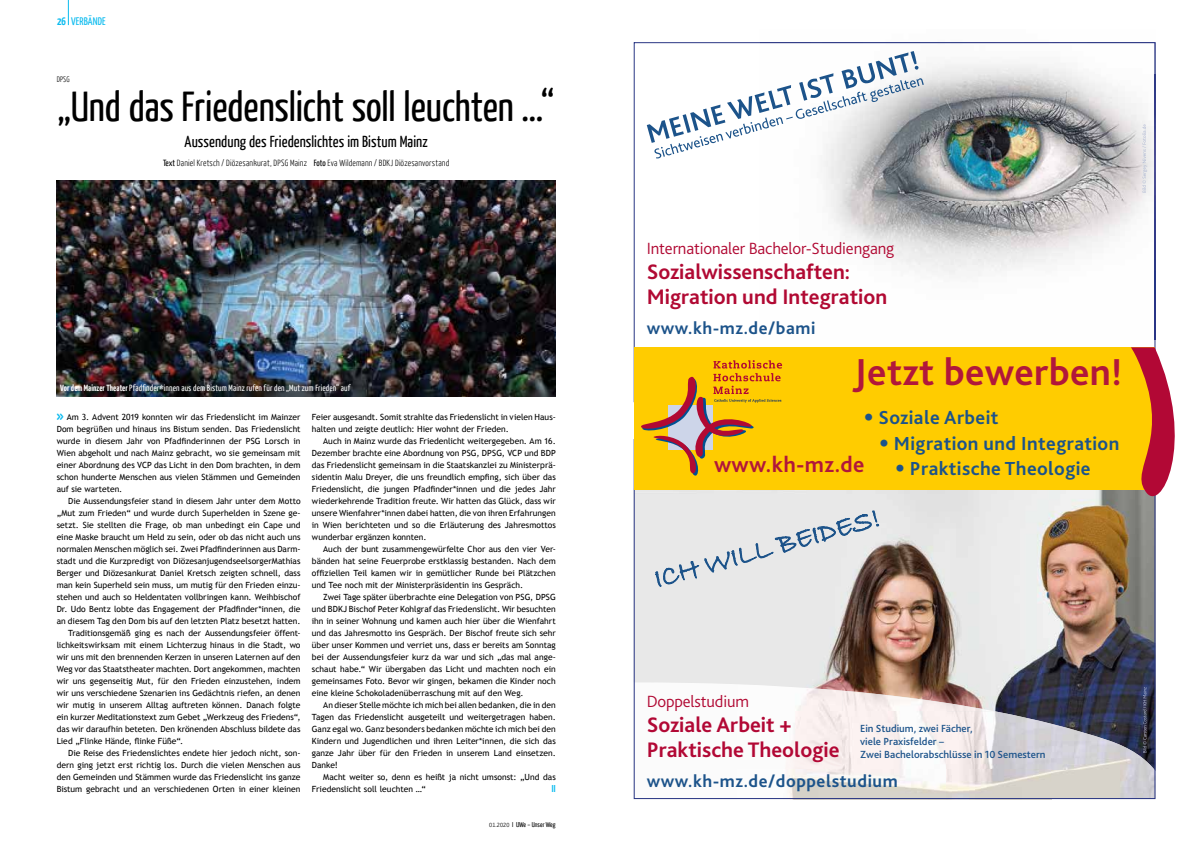
<style>
.page{position:relative;width:1191px;height:842px;background:#fff}
.page>*{position:absolute;margin:0;border:0;box-sizing:border-box;transform-origin:0 0}
.t1{font:42px "BDKJ";letter-spacing:-.015em;color:#000}
.t2{font:700 39.2px "Bliss 2";letter-spacing:.01em;color:#b1173b}
.t3{font:700 23px "Bliss 2";letter-spacing:.015em;color:#b1173b}
.t4{font:700 22px/25px "Bliss 2";color:#b10933}
.t5{font:700 22px/25px "Bliss 2";color:#b20835}
.t6{font:700 19.8px "Bliss 2";letter-spacing:.02em;color:#1c538a}
.t7{font:700 18px "Bliss 2";letter-spacing:.03em;color:#1c538a}
.t8{font:300 17px "Bliss 2";letter-spacing:-.01em;color:#b10933}
.t9{font:16px "BDKJ";letter-spacing:-.01em;color:#000}
.t10{font:11px "BDKJ";color:#0bbbef}
.t11{font:500 10.8px/13px "Bliss 2";color:#1c538a}
.t12{font:700 10px "BDKJ";color:#0bbbef}
.t13{font:9px "BDKJ";letter-spacing:.005em;color:#fff}
.t14{font:300 9px "BDKJ";letter-spacing:.005em;color:#000}
.t15{font:8.5px/12px "Trebuchet MS";color:#000;text-align:justify}
.t16{font:300 8px "BDKJ";color:#000}
.t17{font:7px "BDKJ";color:#000}
.s1{font-weight:700}
.s2{font-weight:400}
.s3{font-family:"BDKJ";font-weight:700;font-size:13px;color:#0bbbef}
.s4{font-weight:300}
.s5{font-family:"Frutiger LT Com";font-weight:400;font-stretch:condensed}
</style>
<div class="page">
<svg style="left:68px;top:0;width:1px;height:25px"></svg>
<img style="left:57px;top:180px;width:499px;height:216px">
<svg style="left:633px;top:42px;width:522px;height:305px"></svg>
<img style="left:635px;top:489px;width:518px;height:193px">
<img style="left:634px;top:682px;width:522px;height:118px">
<img style="left:635px;top:682px;width:103px;height:115px">
<img style="left:738px;top:684px;width:104px;height:113px">
<img style="left:842px;top:691px;width:104px;height:106px">
<img style="left:946px;top:703px;width:50px;height:8px">
<img style="left:946px;top:711px;width:105px;height:86px">
<img style="left:1051px;top:724px;width:58px;height:17px">
<img style="left:1051px;top:741px;width:102px;height:56px">
<svg style="left:654px;top:506px;width:226px;height:85px;background:#d6d8db"></svg>
<svg style="left:1142px;top:687px;width:4px;height:66px"></svg>
<img style="left:760px;top:75px;width:394px;height:265px">
<img style="left:760px;top:42px;width:395px;height:33px">
<img style="left:1154px;top:75px;width:1px;height:265px">
<svg style="left:647px;top:51px;width:276px;height:108px"></svg>
<svg style="left:1142px;top:124px;width:5px;height:69px"></svg>
<div style="left:633px;top:347px;width:521px;height:142px;background:#fc0"></div>
<svg style="left:641px;top:360px;width:141px;height:116px"></svg>
<div style="left:713px;top:452px;width:87px;height:29px;background:#fc0"></div>
<svg style="left:1129px;top:347px;width:46px;height:171px"></svg>
<p class="t10" style="left:57px;top:14px;width:50px"><span class="s1">26</span> VERBÄNDE</p>
<p class="t16" style="left:57px;top:75px;width:14px">DPSG</p>
<h1 class="t1" style="left:58px;top:79px;width:499px">„Und das Friedenslicht soll leuchten …“</h1>
<h3 class="t9" style="left:185px;top:131px;width:245px">Aussendung des Friedenslichtes im Bistum Mainz</h3>
<p class="t14" style="left:163px;top:157px;width:288px"><span class="s2">Text</span> Daniel Kretsch / Diözesankurat, DPSG Mainz <span class="s2">Foto</span> Eva Wildemann / BDKJ Diözesanvorstand</p>
<p class="t13" style="left:60px;top:382px;width:291px"><span class="s1">Vor dem Mainzer Theater</span> Pfadfinder*innen aus dem Bistum Mainz rufen für den „Mut zum Frieden“ auf</p>
<p class="t15" style="left:57px;top:411px;width:245px"><span class="s3">&gt;&gt;</span> Am 3. Advent 2019 konnten wir das Friedenslicht im Mainzer Dom begrüßen und hinaus ins Bistum senden. Das Friedenslicht wurde in diesem Jahr von Pfadfinderinnen der PSG Lorsch in Wien abgeholt und nach Mainz gebracht, wo sie gemeinsam mit einer Abordnung des VCP das Licht in den Dom brachten, in dem schon hunderte Menschen aus vielen Stämmen und Gemeinden auf sie warteten.</p>
<p class="t15" style="left:68px;top:495px;width:234px">Die Aussendungsfeier stand in diesem Jahr unter dem Motto</p>
<p class="t15" style="left:57px;top:507px;width:245px">„Mut zum Frieden“ und wurde durch Superhelden in Szene ge-</p>
<p class="t15" style="left:57px;top:519px;width:245px">setzt. Sie stellten die Frage, ob man unbedingt ein Cape und</p>
<p class="t15" style="left:57px;top:531px;width:245px">eine Maske braucht um Held zu sein, oder ob das nicht auch uns</p>
<p class="t15" style="left:57px;top:543px;width:245px">normalen Menschen möglich sei. Zwei Pfadfinderinnen aus Darm-</p>
<p class="t15" style="left:57px;top:555px;width:245px">stadt und die Kurzpredigt von DiözesanjugendseelsorgerMathias</p>
<p class="t15" style="left:57px;top:567px;width:245px">Berger und Diözesankurat Daniel Kretsch zeigten schnell, dass</p>
<p class="t15" style="left:57px;top:579px;width:245px">man kein Superheld sein muss, um mutig für den Frieden einzu-</p>
<p class="t15" style="left:57px;top:591px;width:245px">stehen und auch so Heldentaten vollbringen kann. Weihbischof</p>
<p class="t15" style="left:57px;top:603px;width:245px">Dr. Udo Bentz lobte das Engagement der Pfadfinder*innen, die</p>
<p class="t15" style="left:57px;top:615px;width:245px">an diesem Tag den Dom bis auf den letzten Platz besetzt hatten.</p>
<p class="t15" style="left:68px;top:627px;width:234px">Traditionsgemäß ging es nach der Aussendungsfeier öffent-</p>
<p class="t15" style="left:57px;top:639px;width:245px">lichkeitswirksam mit einem Lichterzug hinaus in die Stadt, wo</p>
<p class="t15" style="left:57px;top:651px;width:245px">wir uns mit den brennenden Kerzen in unseren Laternen auf den</p>
<p class="t15" style="left:57px;top:663px;width:245px">Weg vor das Staatstheater machten. Dort angekommen, machten</p>
<p class="t15" style="left:57px;top:675px;width:245px">wir uns gegenseitig Mut, für den Frieden einzustehen, indem</p>
<p class="t15" style="left:57px;top:687px;width:245px">wir uns verschiedene Szenarien ins Gedächtnis riefen, an denen</p>
<p class="t15" style="left:57px;top:699px;width:245px">wir mutig in unserem Alltag auftreten können. Danach folgte</p>
<p class="t15" style="left:57px;top:711px;width:245px">ein kurzer Meditationstext zum Gebet „Werkzeug des Friedens“,</p>
<p class="t15" style="left:57px;top:723px;width:245px">das wir daraufhin beteten. Den krönenden Abschluss bildete das</p>
<p class="t15" style="left:57px;top:735px;width:128px">Lied „Flinke Hände, flinke Füße“.</p>
<p class="t15" style="left:68px;top:747px;width:234px">Die Reise des Friedenslichtes endete hier jedoch nicht, son-</p>
<p class="t15" style="left:57px;top:759px;width:245px">dern ging jetzt erst richtig los. Durch die vielen Menschen aus</p>
<p class="t15" style="left:57px;top:771px;width:245px">den Gemeinden und Stämmen wurde das Friedenslicht ins ganze</p>
<p class="t15" style="left:57px;top:783px;width:245px">Bistum gebracht und an verschiedenen Orten in einer kleinen</p>
<p class="t15" style="left:312px;top:411px;width:245px">Feier ausgesandt. Somit strahlte das Friedenslicht in vielen Haus&shy;halten und zeigte deutlich: Hier wohnt der Frieden.</p>
<p class="t15" style="left:312px;top:435px;width:245px;text-indent:11px">Auch in Mainz wurde das Friedenlicht weitergegeben. Am 16.<br>Dezember brachte eine Abordnung von PSG, DPSG, VCP und BDP das Friedenslicht gemeinsam in die Staatskanzlei zu Ministerprä&shy;sidentin Malu Dreyer, die uns freundlich empfing, sich über das Friedenslicht, die jungen Pfadfinder*innen und die jedes Jahr wiederkehrende Tradition freute. Wir hatten das Glück, dass wir unsere Wienfahrer*innen dabei hatten, die von ihren Erfahrungen in Wien berichteten und so die Erläuterung des Jahresmottos wunderbar ergänzen konnten.</p>
<p class="t15" style="left:312px;top:543px;width:245px;text-indent:11px">Auch der bunt zusammengewürfelte Chor aus den vier Ver&shy;bänden hat seine Feuerprobe erstklassig bestanden. Nach dem offiziellen Teil kamen wir in gemütlicher Runde bei Plätzchen und Tee noch mit der Ministerpräsidentin ins Gespräch.</p>
<p class="t15" style="left:312px;top:591px;width:245px;text-indent:11px">Zwei Tage später überbrachte eine Delegation von PSG, DPSG und BDKJ Bischof Peter Kohlgraf das Friedenslicht. Wir besuchten ihn in seiner Wohnung und kamen auch hier über die Wienfahrt und das Jahresmotto ins Gespräch. Der Bischof freute sich sehr über unser Kommen und verriet uns, dass er bereits am Sonntag bei der Aussendungsfeier kurz da war und sich „das mal ange&shy;schaut habe.“ Wir übergaben das Licht und machten noch ein gemeinsames Foto. Bevor wir gingen, bekamen die Kinder noch eine kleine Schokoladenüberraschung mit auf den Weg.</p>
<p class="t15" style="left:312px;top:699px;width:245px;text-indent:11px">An dieser Stelle möchte ich mich bei allen bedanken, die in den Tagen das Friedenslicht ausgeteilt und weitergetragen haben.<br>Ganz egal wo. Ganz besonders bedanken möchte ich mich bei den Kindern und Jugendlichen und ihren Leiter*innen, die sich das ganze Jahr über für den Frieden in unserem Land einsetzen.<br>Danke!</p>
<p class="t15" style="left:312px;top:771px;width:245px;text-indent:11px">Macht weiter so, denn es heißt ja nicht umsonst: „Und das<br>Friedenslicht soll leuchten …“</p>
<p class="t12" style="left:551px;top:782px;width:6px">II</p>
<p class="t17" style="left:489px;top:820px;width:68px"><span class="s4">01.2020</span> I UWe – Unser Weg</p>
<h3 class="t8" style="left:647px;top:238px;width:249px">Internationaler Bachelor-Studiengang</h3>
<h3 class="t4" style="left:647px;top:259px;width:242px">Sozialwissenschaften:<br>Migration und Integration</h3>
<h3 class="t7" style="left:647px;top:317px;width:170px">www.kh-mz.de/bami</h3>
<h2 class="t2" style="left:854px;top:348px;width:269px">Jetzt bewerben!</h2>
<h3 class="t6" style="left:864px;top:405px;width:136px"><span class="s5">•</span> Soziale Arbeit</h3>
<h3 class="t6" style="left:879px;top:431px;width:242px"><span class="s5">•</span> Migration und Integration</h3>
<h3 class="t6" style="left:895px;top:456px;width:197px"><span class="s5">•</span> Praktische Theologie</h3>
<h3 class="t3" style="left:714px;top:450px;width:152px">www.kh-mz.de</h3>
<h3 class="t8" style="left:647px;top:691px;width:104px">Doppelstudium</h3>
<h3 class="t5" style="left:647px;top:712px;width:194px">Soziale Arbeit +<br>Praktische Theologie</h3>
<h3 class="t7" style="left:647px;top:770px;width:252px">www.kh-mz.de/doppelstudium</h3>
<p class="t11" style="left:860px;top:721px;width:187px">Ein Studium, zwei Fächer,<br>viele Praxisfelder –<br>Zwei Bachelorabschlüsse in 10 Semestern</p>
</div>
